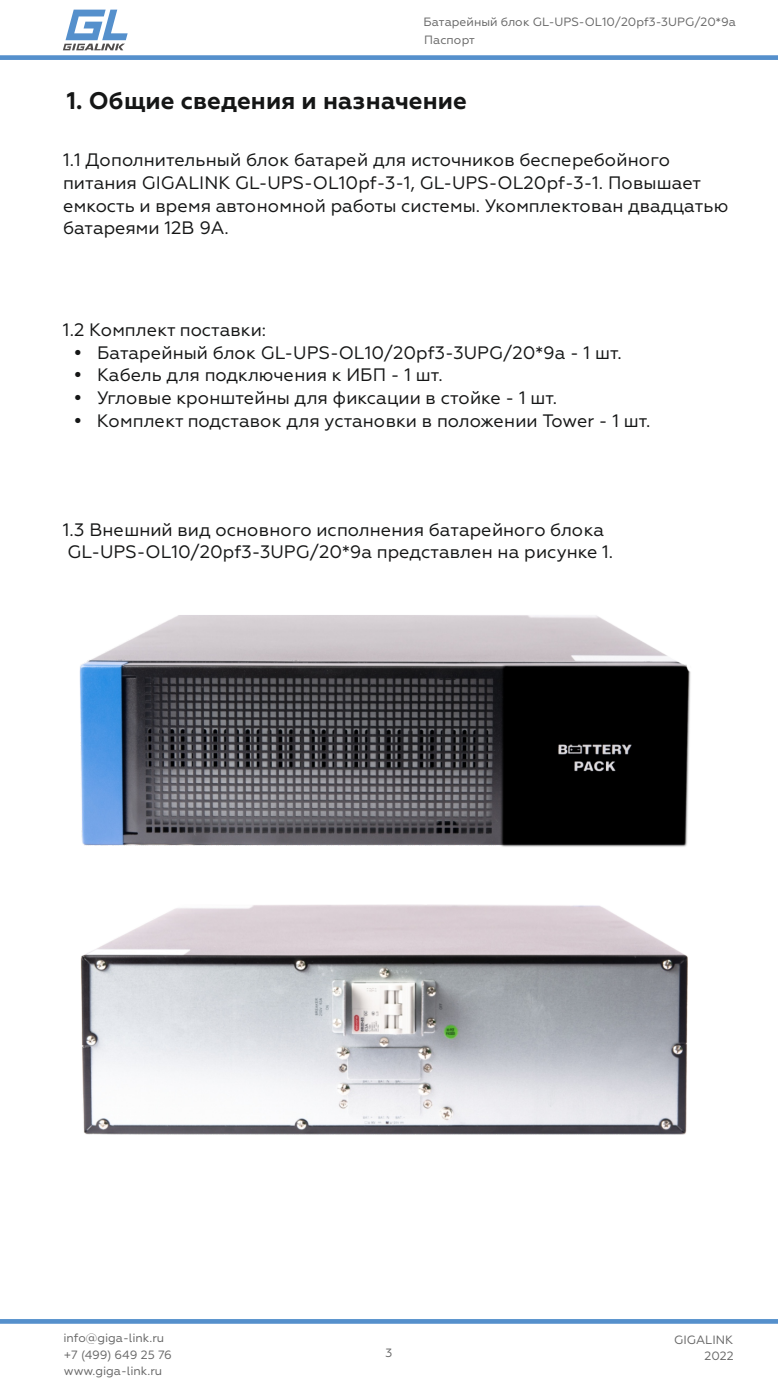
<style>
.page{position:relative;width:778px;height:1383px;background:#fff}
.page>*{position:absolute;margin:0;border:0;box-sizing:border-box;transform-origin:0 0}
.t1{font:700 24px "Geometria";color:#151616}
.t2{font:18px/22.6px "Geometria";color:#151616}
.t3{font:12px/16.2px "Geometria";color:#676767;text-align:right}
</style>
<div class="page">
<img style="left:80px;top:924px;width:608px;height:211px">
<img style="left:79px;top:615px;width:612px;height:309px">
<svg style="left:0;top:1319px;width:778px;height:4px;background:#5791cc"></svg>
<svg style="left:0;top:10px;width:778px;height:50px"></svg>
<p class="t3" style="left:423px;top:14px;width:314px">Батарейный блок GL-UPS-OL10/20pf3-3UPG/20*9a</p>
<p class="t3" style="left:424px;top:32px;width:52px">Паспорт</p>
<h1 class="t1" style="left:67px;top:86px;width:401px">1. Общие сведения и назначение</h1>
<p class="t2" style="left:63px;top:149px;width:666px">1.1 Дополнительный блок батарей для источников бесперебойного питания GIGALINK GL-UPS-OL10pf-3-1, GL-UPS-OL20pf-3-1. Повышает емкость и время автономной работы системы. Укомплектован двадцатью батареями 12В 9А.</p>
<p class="t2" style="left:97px;top:319px;width:555px;text-indent:-34px">1.2 Комплект поставки:<br>Батарейный блок GL-UPS-OL10/20pf3-3UPG/20*9a - 1 шт.<br>Кабель для подключения к ИБП - 1 шт.<br>Угловые кронштейны для фиксации в стойке - 1 шт.<br>Комплект подставок для установки в положении Tower - 1 шт.</p>
<p class="t2" style="left:63px;top:518px;width:551px">1.3 Внешний вид основного исполнения батарейного блока<br>GL-UPS-OL10/20pf3-3UPG/20*9a представлен на рисунке 1.</p>
<p class="t3" style="left:63px;top:1329px;width:102px">info@giga-link.ru</p>
<p class="t3" style="left:64px;top:1346px;width:110px">+7 (499) 649 25 76</p>
<p class="t3" style="left:64px;top:1362px;width:100px">www.giga-link.ru</p>
<p class="t3" style="left:385px;top:1345px;width:8px">3</p>
<p class="t3" style="left:674px;top:1331px;width:61px">GIGALINK<br>2022</p>
</div>
